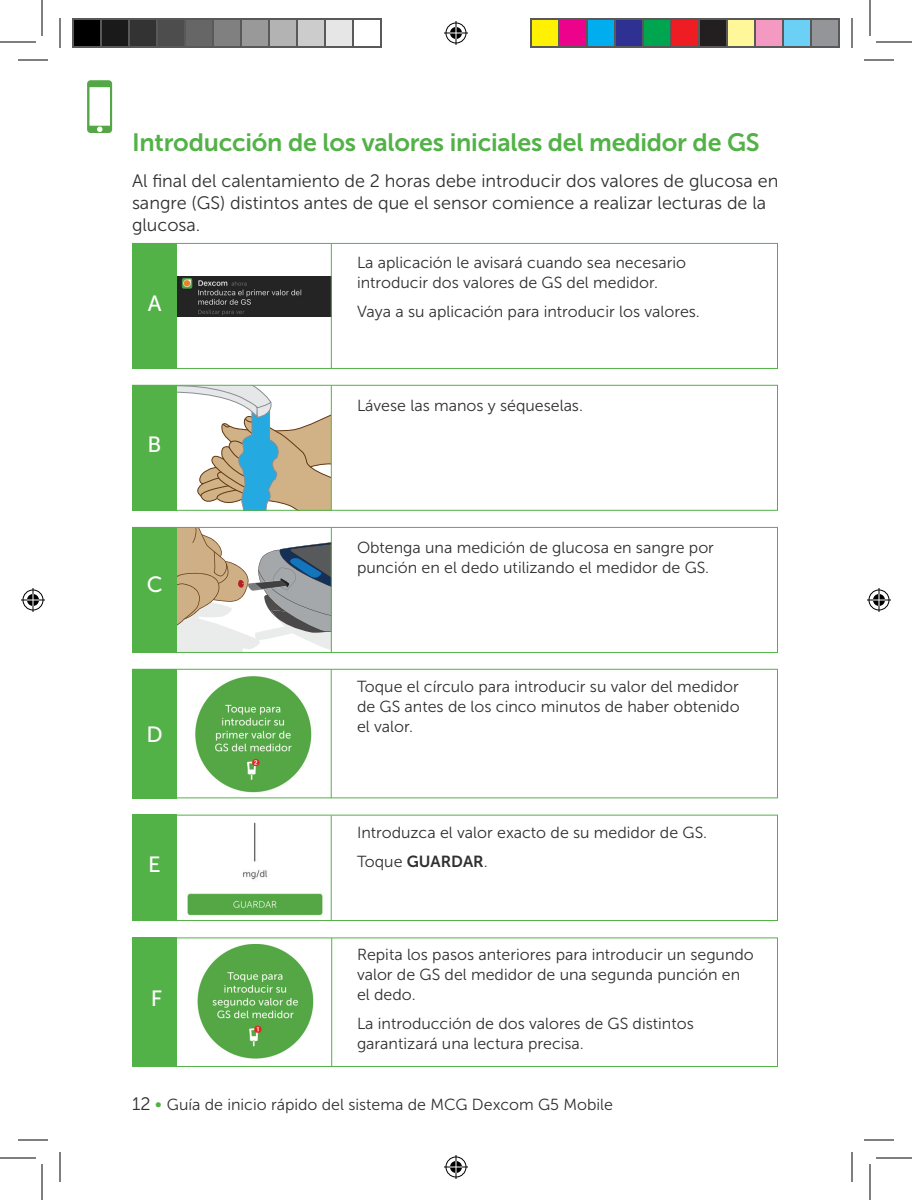
<style>
.page{position:relative;width:912px;height:1200px;background:#fff}
.page>*{position:absolute;margin:0;border:0;box-sizing:border-box;transform-origin:0 0}
.t1{font:25px "Museo Sans 700";letter-spacing:-.01em;color:#53b247}
.t2{font:22px "Museo Sans 500";color:#fff}
.t3{font:18px/22px "Museo Sans 300";color:#312f30}
.t4{font:16px/20px "Museo Sans 300";color:#312f30}
.t5{font:16px "Museo Sans 700";color:#312f30}
.s1{font-family:"Museo Sans 300"}
.s2{font-size:18px}
.s3{font-size:18px;color:#53b247}
</style>
<div class="page">
<img style="left:177px;top:277px;width:154px;height:40px">
<img style="left:187px;top:822px;width:136px;height:94px">
<div style="left:132px;top:815px;width:646px;height:106px;border:1px solid #53b247"></div>
<div style="left:132px;top:815px;width:45px;height:106px;background:#53b247"></div>
<svg style="left:177px;top:387px;width:154px;height:122px"></svg>
<div style="left:132px;top:385px;width:646px;height:126px;border:1px solid #53b247"></div>
<div style="left:132px;top:385px;width:45px;height:126px;background:#53b247"></div>
<hr style="left:331px;top:385px;width:1px;height:126px;background:#53b247">
<svg style="left:177px;top:529px;width:154px;height:122px"></svg>
<div style="left:132px;top:527px;width:646px;height:126px;border:1px solid #53b247"></div>
<div style="left:132px;top:527px;width:45px;height:126px;background:#53b247"></div>
<hr style="left:331px;top:528px;width:1px;height:125px;background:#53b247">
<svg style="left:87px;top:80px;width:25px;height:53px"></svg>
<div style="left:132px;top:243px;width:646px;height:126px;border:1px solid #53b247"></div>
<div style="left:132px;top:243px;width:45px;height:126px;background:#53b247"></div>
<hr style="left:331px;top:244px;width:1px;height:125px;background:#53b247">
<img style="left:195px;top:676px;width:117px;height:117px">
<div style="left:132px;top:669px;width:646px;height:129px;border:1px solid #53b247"></div>
<div style="left:132px;top:669px;width:45px;height:129px;background:#53b247"></div>
<hr style="left:331px;top:669px;width:1px;height:129px;background:#53b247">
<hr style="left:331px;top:816px;width:1px;height:105px;background:#53b247">
<div style="left:132px;top:937px;width:646px;height:130px;border:1px solid #53b247"></div>
<div style="left:132px;top:937px;width:45px;height:130px;background:#53b247"></div>
<img style="left:197px;top:945px;width:117px;height:114px">
<hr style="left:331px;top:938px;width:1px;height:129px;background:#53b247">
<hr style="left:18px;top:60px;width:30px;height:1px;background:#000">
<hr style="left:864px;top:60px;width:30px;height:1px;background:#000">
<hr style="left:18px;top:1140px;width:30px;height:1px;background:#000">
<hr style="left:864px;top:1140px;width:30px;height:1px;background:#000">
<hr style="left:60px;top:18px;width:1px;height:30px;background:#000">
<hr style="left:60px;top:1152px;width:1px;height:30px;background:#000">
<hr style="left:852px;top:18px;width:1px;height:30px;background:#000">
<hr style="left:852px;top:1152px;width:1px;height:30px;background:#000">
<hr style="left:0;top:42px;width:36px;height:1px;background:#000">
<hr style="left:876px;top:42px;width:36px;height:1px;background:#000">
<hr style="left:0;top:1158px;width:36px;height:1px;background:#000">
<hr style="left:876px;top:1158px;width:36px;height:1px;background:#000">
<hr style="left:42px;top:0;width:1px;height:36px;background:#000">
<hr style="left:42px;top:1164px;width:1px;height:36px;background:#000">
<hr style="left:870px;top:0;width:1px;height:36px;background:#000">
<hr style="left:870px;top:1164px;width:1px;height:36px;background:#000">
<svg style="left:444px;top:21px;width:24px;height:24px"></svg>
<svg style="left:444px;top:1155px;width:24px;height:24px"></svg>
<svg style="left:21px;top:588px;width:24px;height:24px"></svg>
<svg style="left:867px;top:588px;width:24px;height:24px"></svg>
<div style="left:73px;top:19px;width:28px;height:28px;background:#000"></div>
<div style="left:72px;top:18px;width:30px;height:30px;border:2px solid #595959"></div>
<div style="left:101px;top:19px;width:28px;height:28px;background:#1a1a1a"></div>
<div style="left:100px;top:18px;width:30px;height:30px;border:2px solid #595959"></div>
<div style="left:129px;top:19px;width:28px;height:28px;background:#333"></div>
<div style="left:128px;top:18px;width:30px;height:30px;border:2px solid #595959"></div>
<div style="left:157px;top:19px;width:28px;height:28px;background:#4d4d4d"></div>
<div style="left:156px;top:18px;width:30px;height:30px;border:2px solid #595959"></div>
<div style="left:185px;top:19px;width:28px;height:28px;background:#666"></div>
<div style="left:184px;top:18px;width:30px;height:30px;border:2px solid #595959"></div>
<div style="left:213px;top:19px;width:28px;height:28px;background:#808080"></div>
<div style="left:212px;top:18px;width:30px;height:30px;border:2px solid #595959"></div>
<div style="left:241px;top:19px;width:28px;height:28px;background:#999"></div>
<div style="left:240px;top:18px;width:30px;height:30px;border:2px solid #595959"></div>
<div style="left:269px;top:19px;width:28px;height:28px;background:#b3b3b3"></div>
<div style="left:268px;top:18px;width:30px;height:30px;border:2px solid #595959"></div>
<div style="left:297px;top:19px;width:28px;height:28px;background:#ccc"></div>
<div style="left:296px;top:18px;width:30px;height:30px;border:2px solid #595959"></div>
<div style="left:325px;top:19px;width:28px;height:28px;background:#e6e6e6"></div>
<div style="left:324px;top:18px;width:30px;height:30px;border:2px solid #595959"></div>
<div style="left:352px;top:18px;width:30px;height:30px;border:2px solid #595959"></div>
<div style="left:531px;top:19px;width:28px;height:28px;background:#fff101"></div>
<div style="left:530px;top:18px;width:30px;height:30px;border:2px solid #595959"></div>
<div style="left:559px;top:19px;width:28px;height:28px;background:#ed028c"></div>
<div style="left:558px;top:18px;width:30px;height:30px;border:2px solid #595959"></div>
<div style="left:587px;top:19px;width:28px;height:28px;background:#00aeef"></div>
<div style="left:586px;top:18px;width:30px;height:30px;border:2px solid #595959"></div>
<div style="left:615px;top:19px;width:28px;height:28px;background:#2e3092"></div>
<div style="left:614px;top:18px;width:30px;height:30px;border:2px solid #595959"></div>
<div style="left:643px;top:19px;width:28px;height:28px;background:#00a54f"></div>
<div style="left:642px;top:18px;width:30px;height:30px;border:2px solid #595959"></div>
<div style="left:671px;top:19px;width:28px;height:28px;background:#ee1d23"></div>
<div style="left:670px;top:18px;width:30px;height:30px;border:2px solid #595959"></div>
<div style="left:699px;top:19px;width:28px;height:28px;background:#231f20"></div>
<div style="left:698px;top:18px;width:30px;height:30px;border:2px solid #595959"></div>
<div style="left:727px;top:19px;width:28px;height:28px;background:#fff79a"></div>
<div style="left:726px;top:18px;width:30px;height:30px;border:2px solid #595959"></div>
<div style="left:755px;top:19px;width:28px;height:28px;background:#f499c2"></div>
<div style="left:754px;top:18px;width:30px;height:30px;border:2px solid #595959"></div>
<div style="left:783px;top:19px;width:28px;height:28px;background:#6bcff6"></div>
<div style="left:782px;top:18px;width:30px;height:30px;border:2px solid #595959"></div>
<div style="left:811px;top:19px;width:28px;height:28px;background:#939598"></div>
<div style="left:810px;top:18px;width:30px;height:30px;border:2px solid #595959"></div>
<h1 class="t1" style="left:132px;top:129px;width:629px">Introducción de los valores iniciales del medidor de GS</h1>
<p class="t3" style="left:132px;top:170px;width:648px">Al final del calentamiento de 2 horas debe introducir dos valores de glucosa en sangre (GS) distintos antes de que el sensor comience a realizar lecturas de la glucosa.</p>
<h2 class="t2" style="left:148px;top:291px;width:15px">A</h2>
<h2 class="t2" style="left:148px;top:433px;width:15px">B</h2>
<h2 class="t2" style="left:147px;top:573px;width:17px">C</h2>
<h2 class="t2" style="left:146px;top:722px;width:18px">D</h2>
<h2 class="t2" style="left:148px;top:853px;width:14px">E</h2>
<h2 class="t2" style="left:151px;top:986px;width:13px">F</h2>
<p class="t4" style="left:357px;top:253px;width:331px">La aplicación le avisará cuando sea necesario introducir dos valores de GS del medidor.</p>
<p class="t4" style="left:357px;top:302px;width:344px">Vaya a su aplicación para introducir los valores.</p>
<p class="t4" style="left:357px;top:396px;width:228px">Lávese las manos y séqueselas.</p>
<p class="t4" style="left:357px;top:538px;width:359px">Obtenga una medición de glucosa en sangre por punción en el dedo utilizando el medidor de GS.</p>
<p class="t4" style="left:357px;top:677px;width:384px;text-align:justify">Toque el círculo para introducir su valor del medidor de GS antes de los cinco minutos de haber obtenido el valor.</p>
<p class="t4" style="left:357px;top:823px;width:352px">Introduzca el valor exacto de su medidor de GS.</p>
<p class="t5" style="left:357px;top:853px;width:132px"><span class="s1">Toque</span> GUARDAR<span class="s1">.</span></p>
<p class="t4" style="left:357px;top:944px;width:398px">Repita los pasos anteriores para introducir un segundo valor de GS del medidor de una segunda punción en el dedo.</p>
<p class="t4" style="left:357px;top:1013px;width:338px">La introducción de dos valores de GS distintos garantizará una lectura precisa.</p>
<p class="t4" style="left:132px;top:1094px;width:483px"><span class="s2">12</span> <span class="s3">•</span> Guía de inicio rápido del sistema de MCG Dexcom G5 Mobile</p>
</div>
